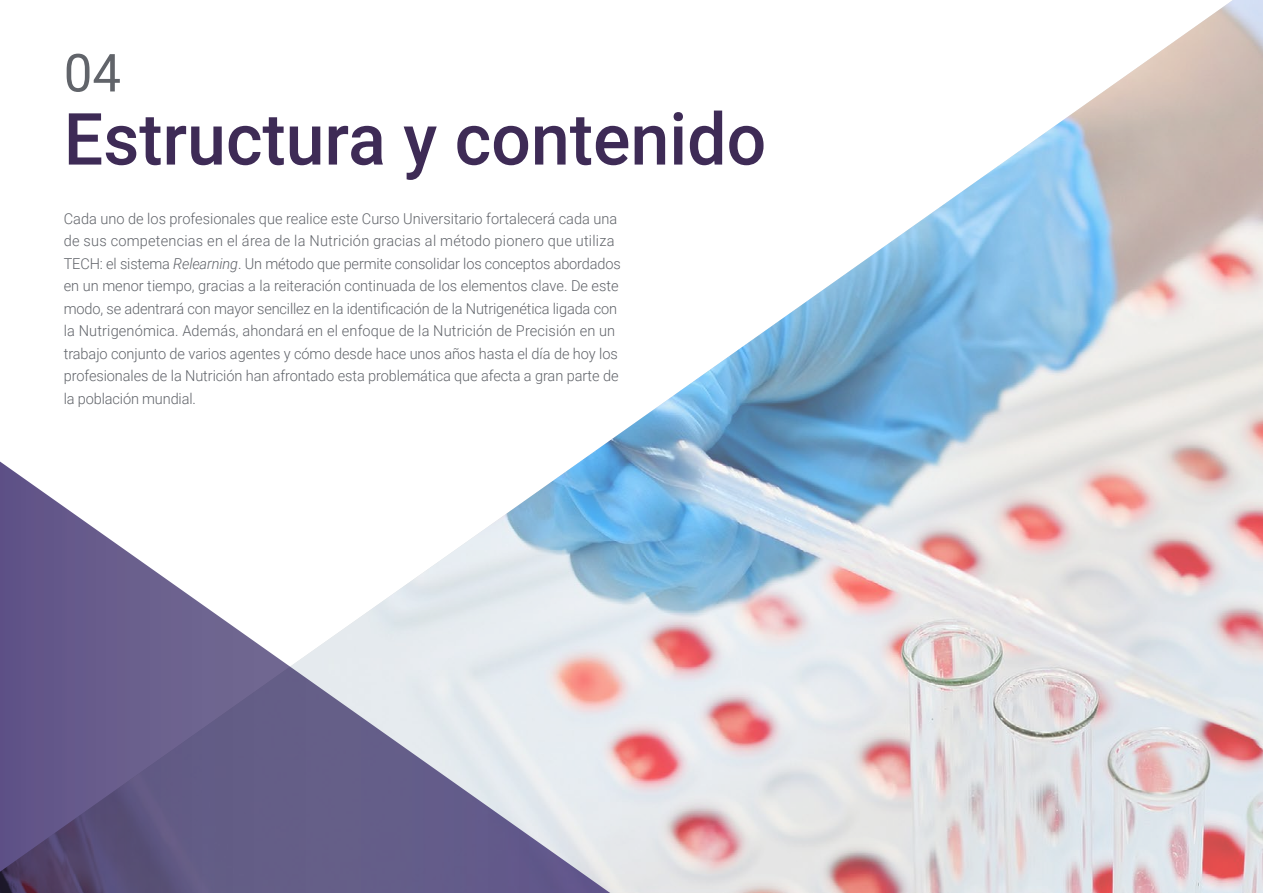
<style>
.page{position:relative;width:1263px;height:893px;background:#fff}
.page>*{position:absolute;margin:0;border:0;box-sizing:border-box;transform-origin:0 0}
.t1{font:500 72px "Roboto";color:#3e2b56}
.t2{font:52.5px "Roboto";color:#61646a}
.t3{font:300 15px/22.5px "Roboto";letter-spacing:-.005em;color:#61646a}
.s1{font-style:italic}
</style>
<div class="page">
<img style="left:602px;top:0;width:661px;height:893px">
<svg style="left:0;top:446px;width:640px;height:447px"></svg>
<h2 class="t2" style="left:64px;top:36px;width:59px">04</h2>
<h1 class="t1" style="left:64px;top:89px;width:704px">Estructura y contenido</h1>
<p class="t3" style="left:64px;top:207px;width:558px">Cada uno de los profesionales que realice este Curso Universitario fortalecerá cada una de sus competencias en el área de la Nutrición gracias al método pionero que utiliza TECH: el sistema <span class="s1">Relearning</span>. Un método que permite consolidar los conceptos abordados en un menor tiempo, gracias a la reiteración continuada de los elementos clave. De este modo, se adentrará con mayor sencillez en la identificación de la Nutrigenética ligada con la Nutrigenómica. Además, ahondará en el enfoque de la Nutrición de Precisión en un trabajo conjunto de varios agentes y cómo desde hace unos años hasta el día de hoy los profesionales de la Nutrición han afrontado esta problemática que afecta a gran parte de la población mundial.</p>
</div>
